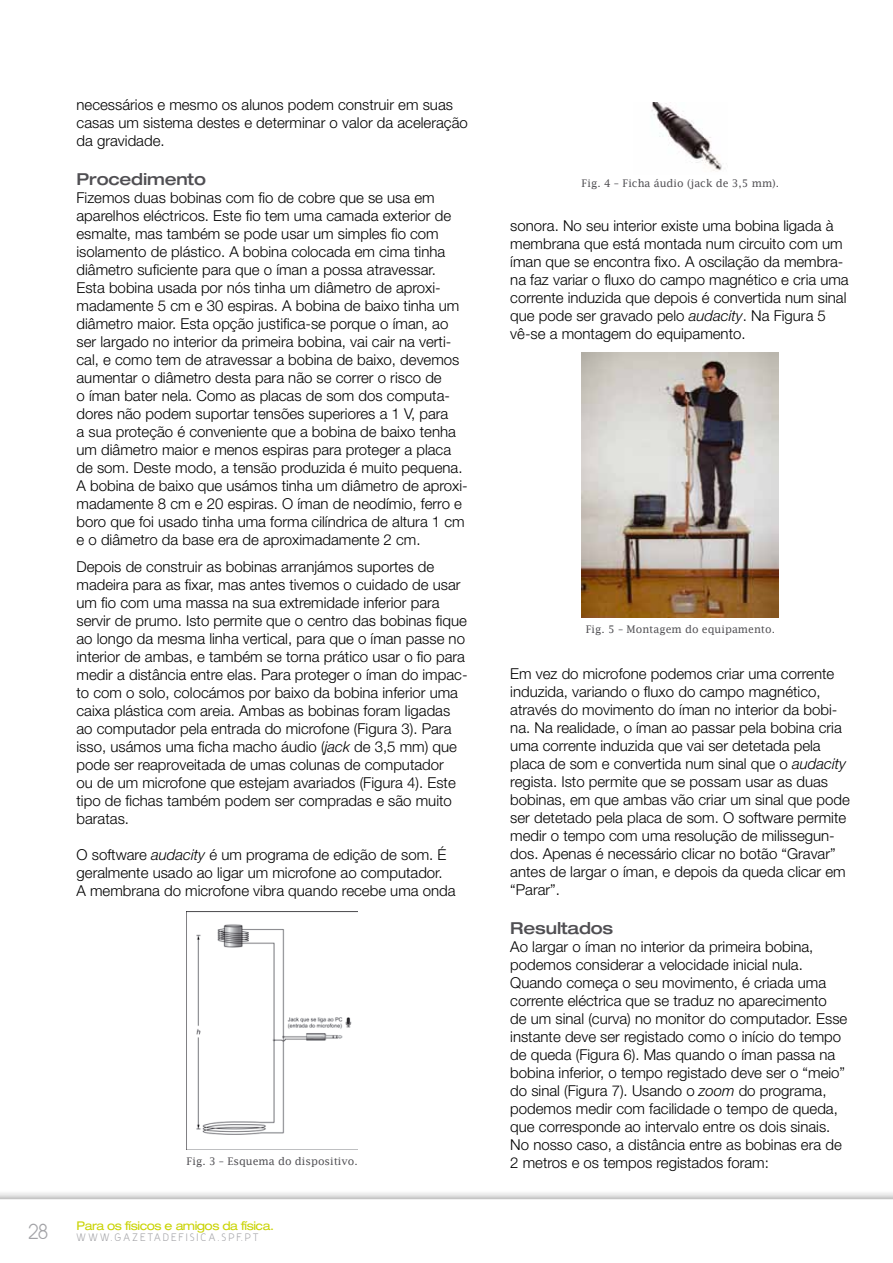
<style>
.page{position:relative;width:893px;height:1263px;background:#fff}
.page>*{position:absolute;margin:0;border:0;box-sizing:border-box;transform-origin:0 0}
.t1{font:18px "Y2 K Neophyte";color:#a3a3a7}
.t2{font:500 expanded 16.5px "Helvetica Neue LT";letter-spacing:-.01em;color:#504f53}
.t3{font:300 15px/18px "Helvetica Neue";color:#000}
.t4{font:expanded 12px "Helvetica Neue LT";letter-spacing:-.04em;color:#c9d300}
.t5{font:10.5px "Lucida Fax";color:#504f53}
.t6{font:9px "Y2 K Neophyte";letter-spacing:.28em;color:#a3a3a7}
.s1{font-style:italic}
</style>
<div class="page">
<div style="left:0;top:1190px;width:893px;height:73px;background:#000;opacity:.45"></div>
<svg style="left:0;top:1199px;width:893px;height:64px"></svg>
<img style="left:187px;top:911px;width:170px;height:224px">
<img style="left:651px;top:103px;width:71px;height:68px">
<img style="left:582px;top:352px;width:197px;height:265px">
<p class="t3" style="left:77px;top:95px;width:393px">necessários e mesmo os alunos podem construir em suas casas um sistema destes e determinar o valor da aceleração da gravidade.</p>
<p class="t2" style="left:77px;top:168px;width:131px">Procedimento</p>
<p class="t3" style="left:77px;top:188px;width:393px">Fizemos duas bobinas com fio de cobre que se usa em aparelhos eléctricos. Este fio tem uma camada exterior de esmalte, mas também se pode usar um simples fio com isolamento de plástico. A bobina colocada em cima tinha diâmetro suficiente para que o íman a possa atravessar.<br>Esta bobina usada por nós tinha um diâmetro de aproxi&shy;madamente 5 cm e 30 espiras. A bobina de baixo tinha um diâmetro maior. Esta opção justifica-se porque o íman, ao ser largado no interior da primeira bobina, vai cair na verti&shy;cal, e como tem de atravessar a bobina de baixo, devemos aumentar o diâmetro desta para não se correr o risco de<br>o íman bater nela. Como as placas de som dos computa&shy;dores não podem suportar tensões superiores a 1 V, para<br>a sua proteção é conveniente que a bobina de baixo tenha um diâmetro maior e menos espiras para proteger a placa de som. Deste modo, a tensão produzida é muito pequena.<br>A bobina de baixo que usámos tinha um diâmetro de aproxi&shy;madamente 8 cm e 20 espiras. O íman de neodímio, ferro e boro que foi usado tinha uma forma cilíndrica de altura 1 cm e o diâmetro da base era de aproximadamente 2 cm.</p>
<p class="t3" style="left:77px;top:557px;width:392px">Depois de construir as bobinas arranjámos suportes de madeira para as fixar, mas antes tivemos o cuidado de usar um fio com uma massa na sua extremidade inferior para servir de prumo. Isto permite que o centro das bobinas fique ao longo da mesma linha vertical, para que o íman passe no interior de ambas, e também se torna prático usar o fio para medir a distância entre elas. Para proteger o íman do impac&shy;to com o solo, colocámos por baixo da bobina inferior uma caixa plástica com areia. Ambas as bobinas foram ligadas ao computador pela entrada do microfone (Figura 3). Para isso, usámos uma ficha macho áudio (<span class="s1">jack</span> de 3,5 mm) que pode ser reaproveitada de umas colunas de computador<br>ou de um microfone que estejam avariados (Figura 4). Este tipo de fichas também podem ser compradas e são muito baratas.</p>
<p class="t3" style="left:77px;top:845px;width:381px">O software <span class="s1">audacity</span> é um programa de edição de som. É geralmente usado ao ligar um microfone ao computador.<br>A membrana do microfone vibra quando recebe uma onda</p>
<p class="t5" style="left:187px;top:1155px;width:173px">Fig. 3 – Esquema do dispositivo.</p>
<p class="t4" style="left:77px;top:1218px;width:199px">Para os físicos e amigos da física.</p>
<p class="t1" style="left:28px;top:1219px;width:21px">28</p>
<p class="t6" style="left:77px;top:1231px;width:183px">WWW.GAZETADEFISICA.SPF.PT</p>
<p class="t5" style="left:582px;top:178px;width:199px">Fig. 4 – Ficha áudio (jack de 3,5 mm).</p>
<p class="t3" style="left:510px;top:216px;width:340px">sonora. No seu interior existe uma bobina ligada à membrana que está montada num circuito com um íman que se encontra fixo. A oscilação da membra&shy;na faz variar o fluxo do campo magnético e cria uma corrente induzida que depois é convertida num sinal que pode ser gravado pelo <span class="s1">audacity</span>. Na Figura 5 vê-se a montagem do equipamento.</p>
<p class="t5" style="left:586px;top:623px;width:191px">Fig. 5 – Montagem do equipamento.</p>
<p class="t3" style="left:510px;top:665px;width:341px">Em vez do microfone podemos criar uma corrente induzida, variando o fluxo do campo magnético, através do movimento do íman no interior da bobi&shy;na. Na realidade, o íman ao passar pela bobina cria uma corrente induzida que vai ser detetada pela placa de som e convertida num sinal que o <span class="s1">audacity </span>regista. Isto permite que se possam usar as duas bobinas, em que ambas vão criar um sinal que pode ser detetado pela placa de som. O software permite medir o tempo com uma resolução de milissegun&shy;dos. Apenas é necessário clicar no botão “Gravar” antes de largar o íman, e depois da queda clicar em “Parar”.</p>
<p class="t2" style="left:510px;top:918px;width:104px">Resultados</p>
<p class="t3" style="left:510px;top:938px;width:339px">Ao largar o íman no interior da primeira bobina, podemos considerar a velocidade inicial nula.<br>Quando começa o seu movimento, é criada uma corrente eléctrica que se traduz no aparecimento<br>de um sinal (curva) no monitor do computador. Esse instante deve ser registado como o início do tempo de queda (Figura 6). Mas quando o íman passa na bobina inferior, o tempo registado deve ser o “meio” do sinal (Figura 7). Usando o <span class="s1">zoom</span> do programa, podemos medir com facilidade o tempo de queda, que corresponde ao intervalo entre os dois sinais.<br>No nosso caso, a distância entre as bobinas era de 2 metros e os tempos registados foram:</p>
</div>
